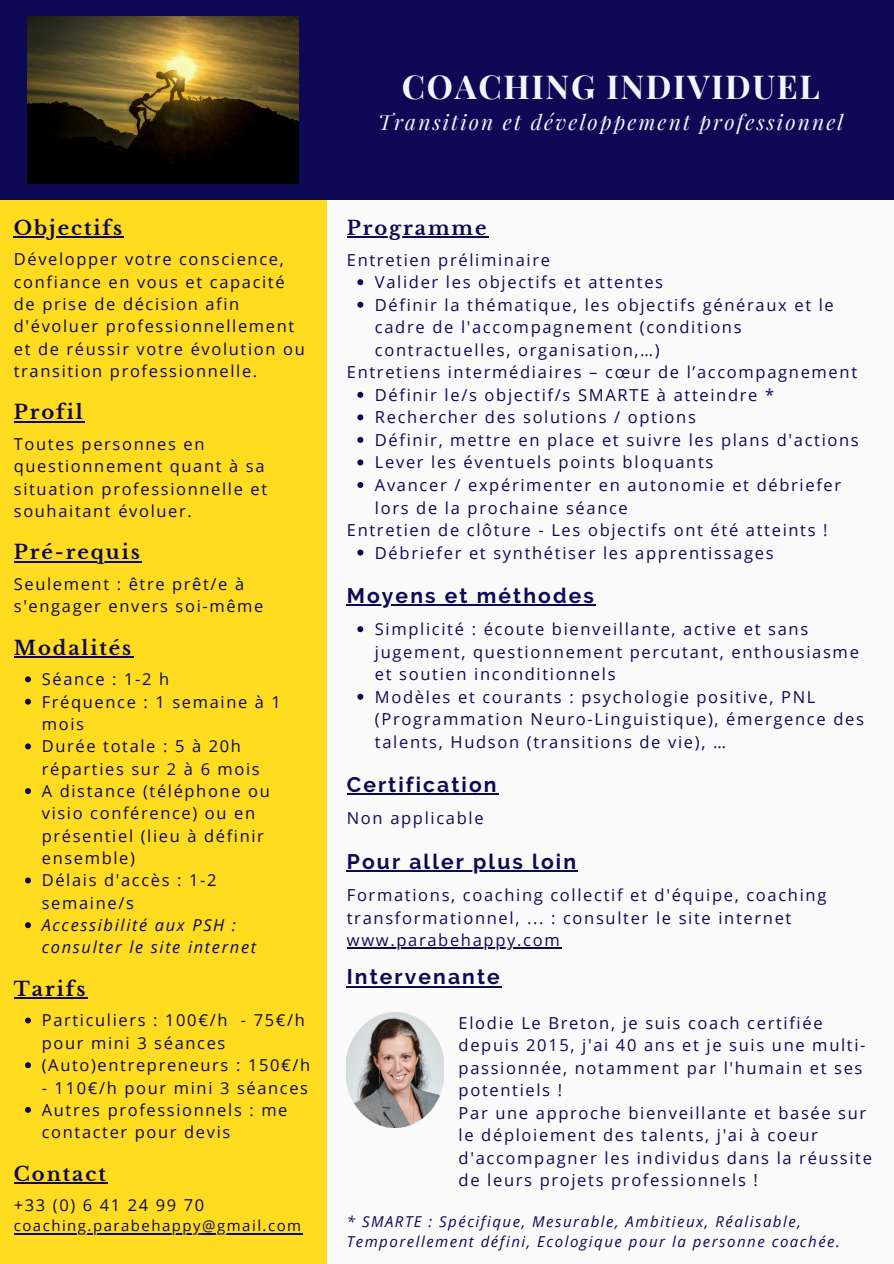
<style>
.page{position:relative;width:894px;height:1264px;background:#fff}
.page>*{position:absolute;margin:0;border:0;box-sizing:border-box;transform-origin:0 0}
.t1{font:700 33px "Playfair Display";letter-spacing:.05em;color:#f2f7ff}
.t2{font:700 21px "Raleway";letter-spacing:.1em;color:#0e0955}
.t3{font:italic 21px "Playfair Display";letter-spacing:.1em;color:#f2f7ff}
.t4{font:700 19.5px "Libre Baskerville";letter-spacing:.1em;color:#0e0955}
.t5{font:16.5px/22.4px "Open Sans";letter-spacing:.1em;color:#0e0955}
.t6{font:italic 16.5px/22.4px "Open Sans";letter-spacing:.1em;color:#0e0955}
.t7{font:italic 15px/20.2px "Open Sans";letter-spacing:.1em;color:#0e0955}
.t8{font:15px "Open Sans";letter-spacing:.1em;color:#0e0955}
</style>
<div class="page">
<div style="left:0;top:0;width:893px;height:1263px;background:#fafafa"></div>
<div style="left:0;top:0;width:327px;height:1263px;background:#ffdc1f"></div>
<div style="left:0;top:0;width:893px;height:199px;background:#0e0955"></div>
<svg style="left:357px;top:279px;width:6px;height:6px"></svg>
<svg style="left:357px;top:302px;width:6px;height:6px"></svg>
<svg style="left:357px;top:392px;width:6px;height:6px"></svg>
<svg style="left:357px;top:414px;width:6px;height:6px"></svg>
<svg style="left:357px;top:437px;width:6px;height:6px"></svg>
<svg style="left:357px;top:459px;width:6px;height:6px"></svg>
<svg style="left:357px;top:482px;width:6px;height:6px"></svg>
<svg style="left:357px;top:549px;width:6px;height:6px"></svg>
<svg style="left:357px;top:626px;width:6px;height:6px"></svg>
<svg style="left:357px;top:693px;width:6px;height:6px"></svg>
<hr style="left:347px;top:236px;width:141px;height:2px;background:#0e0955">
<hr style="left:347px;top:604px;width:249px;height:2px;background:#0e0955">
<hr style="left:347px;top:793px;width:151px;height:2px;background:#0e0955">
<hr style="left:347px;top:870px;width:231px;height:1px;background:#0e0955">
<hr style="left:347px;top:947px;width:214px;height:2px;background:#0e0955">
<hr style="left:347px;top:985px;width:155px;height:2px;background:#0e0955">
<img style="left:347px;top:1012px;width:96px;height:115px">
<img style="left:27px;top:17px;width:271px;height:166px">
<svg style="left:25px;top:676px;width:6px;height:6px"></svg>
<svg style="left:25px;top:698px;width:6px;height:6px"></svg>
<svg style="left:25px;top:743px;width:6px;height:6px"></svg>
<svg style="left:25px;top:788px;width:6px;height:6px"></svg>
<svg style="left:25px;top:877px;width:6px;height:6px"></svg>
<svg style="left:25px;top:922px;width:6px;height:6px"></svg>
<svg style="left:25px;top:1017px;width:6px;height:6px"></svg>
<svg style="left:25px;top:1062px;width:6px;height:6px"></svg>
<svg style="left:25px;top:1106px;width:6px;height:6px"></svg>
<hr style="left:14px;top:236px;width:110px;height:2px;background:#0e0955">
<hr style="left:14px;top:421px;width:71px;height:1px;background:#0e0955">
<hr style="left:14px;top:561px;width:128px;height:1px;background:#0e0955">
<hr style="left:14px;top:656px;width:119px;height:1px;background:#0e0955">
<hr style="left:14px;top:997px;width:73px;height:1px;background:#0e0955">
<hr style="left:14px;top:1182px;width:94px;height:1px;background:#0e0955">
<hr style="left:22px;top:1232px;width:280px;height:2px;background:#0e0955">
<p class="t4" style="left:14px;top:216px;width:110px">Objectifs</p>
<p class="t5" style="left:14px;top:248px;width:292px">Développer votre conscience, confiance en vous et capacité de prise de décision afin d'évoluer professionnellement et de réussir votre évolution ou transition professionnelle.</p>
<p class="t4" style="left:14px;top:400px;width:70px">Profil</p>
<p class="t5" style="left:14px;top:432px;width:255px">Toutes personnes en questionnement quant à sa situation professionnelle et souhaitant évoluer.</p>
<p class="t4" style="left:14px;top:540px;width:127px">Pré-requis</p>
<p class="t5" style="left:14px;top:572px;width:251px">Seulement : être prêt/e à s'engager envers soi-même</p>
<p class="t4" style="left:14px;top:636px;width:119px">Modalités</p>
<p class="t5" style="left:42px;top:667px;width:241px">Séance : 1-2 h<br>Fréquence : 1 semaine à 1 mois<br>Durée totale : 5 à 20h réparties sur 2 à 6 mois<br>A distance (téléphone ou visio conférence) ou en présentiel (lieu à définir ensemble)<br>Délais d'accès : 1-2 semaine/s</p>
<p class="t6" style="left:42px;top:913px;width:216px">Accessibilité aux PSH : consulter le site internet</p>
<p class="t4" style="left:14px;top:977px;width:73px">Tarifs</p>
<p class="t5" style="left:42px;top:1008px;width:270px">Particuliers : 100€/h - 75€/h pour mini 3 séances (Auto)entrepreneurs : 150€/h</p>
<p class="t5" style="left:42px;top:1075px;width:268px">- 110€/h pour mini 3 séances<br>Autres professionnels : me contacter pour devis</p>
<p class="t4" style="left:14px;top:1161px;width:93px">Contact</p>
<p class="t5" style="left:14px;top:1193px;width:192px">+33 (0) 6 41 24 99 70</p>
<p class="t8" style="left:14px;top:1215px;width:289px">coaching.parabehappy@gmail.com</p>
<h1 class="t1" style="left:402px;top:63px;width:419px">COACHING INDIVIDUEL</h1>
<p class="t3" style="left:378px;top:107px;width:466px">Transition et développement professionnel</p>
<p class="t4" style="left:347px;top:216px;width:141px">Programme</p>
<p class="t5" style="left:347px;top:248px;width:205px">Entretien préliminaire</p>
<p class="t5" style="left:375px;top:270px;width:460px">Valider les objectifs et attentes<br>Définir la thématique, les objectifs généraux et le cadre de l'accompagnement (conditions contractuelles, organisation,…)</p>
<p class="t5" style="left:375px;top:383px;width:485px">Définir le/s objectif/s SMARTE à atteindre * Rechercher des solutions / options<br>Définir, mettre en place et suivre les plans d'actions Lever les éventuels points bloquants<br>Avancer / expérimenter en autonomie et débriefer lors de la prochaine séance</p>
<p class="t5" style="left:375px;top:541px;width:400px">Débriefer et synthétiser les apprentissages</p>
<p class="t5" style="left:347px;top:361px;width:511px">Entretiens intermédiaires – cœur de l’accompagnement</p>
<p class="t5" style="left:347px;top:518px;width:482px">Entretien de clôture - Les objectifs ont été atteints !</p>
<p class="t2" style="left:347px;top:583px;width:248px">Moyens et méthodes</p>
<p class="t5" style="left:375px;top:617px;width:490px">Simplicité : écoute bienveillante, active et sans jugement, questionnement percutant, enthousiasme et soutien inconditionnels<br>Modèles et courants : psychologie positive, PNL (Programmation Neuro-Linguistique), émergence des talents, Hudson (transitions de vie), …</p>
<p class="t2" style="left:347px;top:772px;width:151px">Certification</p>
<p class="t5" style="left:347px;top:806px;width:138px">Non applicable</p>
<p class="t2" style="left:347px;top:849px;width:231px">Pour aller plus loin</p>
<p class="t5" style="left:347px;top:883px;width:481px">Formations, coaching collectif et d'équipe, coaching transformationnel, ... : consulter le site internet www.parabehappy.com</p>
<p class="t2" style="left:347px;top:964px;width:154px">Intervenante</p>
<p class="t5" style="left:458px;top:1011px;width:415px">Elodie Le Breton, je suis coach certifiée depuis 2015, j'ai 40 ans et je suis une multi&shy;passionnée, notamment par l'humain et ses potentiels !<br>Par une approche bienveillante et basée sur le déploiement des talents, j'ai à coeur d'accompagner les individus dans la réussite de leurs projets professionnels !</p>
<p class="t7" style="left:347px;top:1210px;width:494px">* SMARTE : Spécifique, Mesurable, Ambitieux, Réalisable,<br>Temporellement défini, Ecologique pour la personne coachée.</p>
</div>
